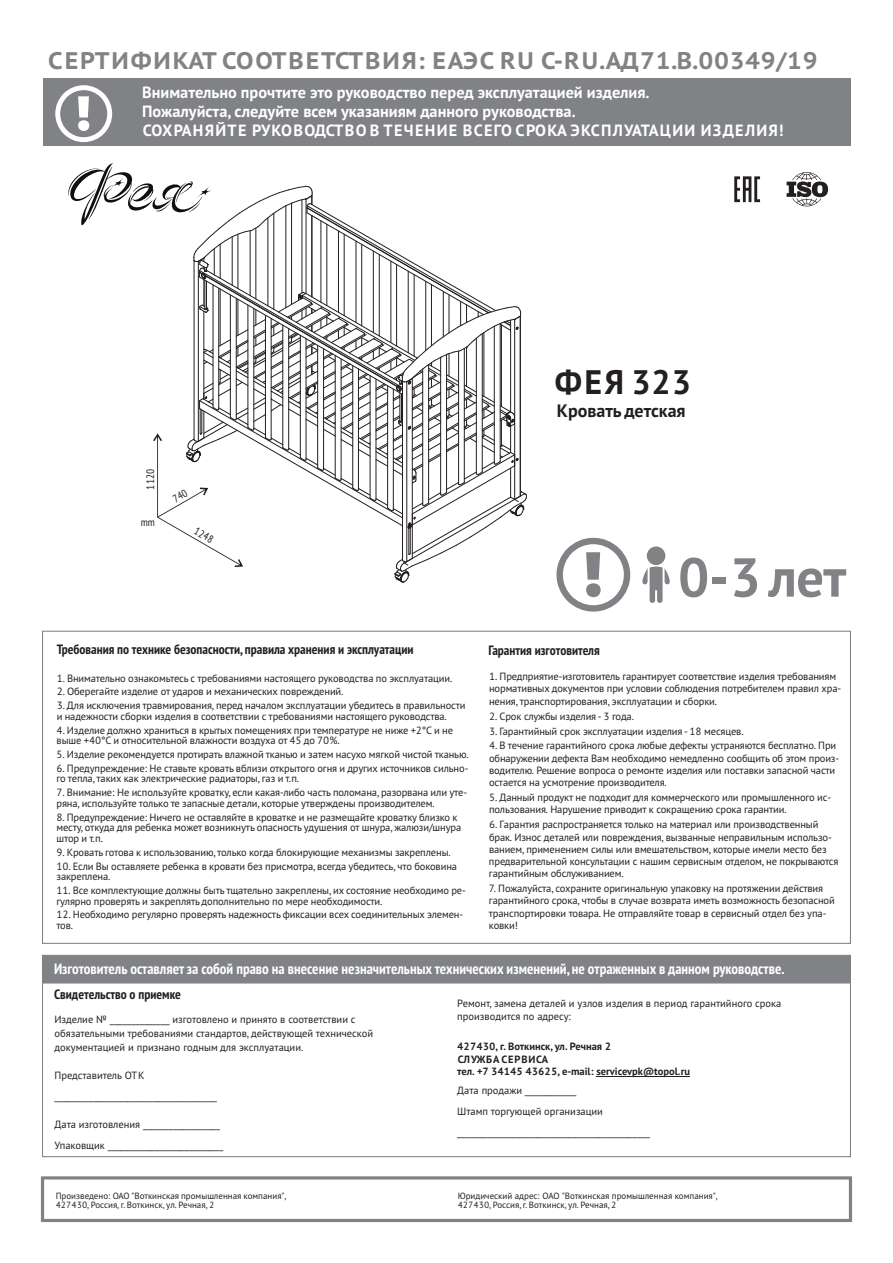
<style>
.page{position:relative;width:893px;height:1263px;background:#fff}
.page>*{position:absolute;margin:0;border:0;box-sizing:border-box;transform-origin:0 0}
.t1{font:700 54.75px "PT Sans";color:#808285}
.t2{font:700 34.05px "PT Sans";letter-spacing:.025em;color:#231f20}
.t3{font:700 24px "PT Sans Caption";letter-spacing:.08em;color:#808285}
.t4{font:700 18px "PT Sans";color:#231f20}
.t5{font:700 16.2px/18.9px "PT Sans";color:#fff}
.t6{font:700 condensed 15px "PT Sans";color:#fff}
.t7{font:700 condensed 13.5px "PT Sans";color:#231f20}
.t8{font:condensed 10.8px "PT Sans";color:#231f20}
.t9{font:10.5px/12.3px "PT Sans";letter-spacing:-.015em;color:#231f20}
.t10{font:700 10.5px/12.3px "PT Sans";color:#231f20}
.t11{font:9px/9.6px "PT Sans";color:#231f20}
.s1{font-size:15px;color:#808285}
</style>
<div class="page">
<div style="left:43px;top:78px;width:807px;height:68px;background:#808285"></div>
<svg style="left:55px;top:85px;width:57px;height:57px"></svg>
<svg style="left:786px;top:172px;width:42px;height:34px"></svg>
<svg style="left:734px;top:176px;width:26px;height:26px"></svg>
<div style="left:41px;top:1176px;width:811px;height:46px;border:3px solid #808285"></div>
<div style="left:42px;top:954px;width:809px;height:30px;background:#808285"></div>
<hr style="left:596px;top:1076px;width:94px;height:1px;background:#231f20">
<svg style="left:642px;top:546px;width:28px;height:57px"></svg>
<svg style="left:556px;top:538px;width:74px;height:74px"></svg>
<svg style="left:68px;top:163px;width:459px;height:420px"></svg>
<h3 class="t3" style="left:48px;top:52px;width:771px">СЕРТИФИКАТ СООТВЕТСТВИЯ: ЕАЭС RU C-RU.АД71.В.00349/19</h3>
<h3 class="t5" style="left:142px;top:85px;width:643px;text-indent:27px"><span class="s1">RU</span> ельно прочтите это руководство перед эксплуатацией изделия.<br>Пожалуйста, следуйте всем указаниям данного руководства.<br>СОХРАНЯЙТЕ РУКОВОДСТВО В ТЕЧЕНИЕ ВСЕГО СРОКА ЭКСПЛУАТАЦИИ ИЗДЕЛИЯ!</h3>
<h3 class="t5" style="left:142px;top:85px;width:54px">Внимат</h3>
<h2 class="t2" style="left:555px;top:371px;width:138px">ФЕЯ 323</h2>
<p class="t8" style="left:146px;top:490px;width:22px;rotate:-90deg">1120</p>
<p class="t8" style="left:141px;top:519px;width:16px">mm</p>
<p class="t8" style="left:197px;top:526px;width:22px;rotate:30deg">1248</p>
<h3 class="t4" style="left:557px;top:404px;width:130px">Кровать детская</h3>
<h1 class="t1" style="left:677px;top:558px;width:171px">0-3 лет</h1>
<p class="t7" style="left:57px;top:644px;width:358px">Требования по технике безопасности, правила хранения и эксплуатации</p>
<p class="t7" style="left:488px;top:645px;width:113px">Гарантия изготовителя</p>
<p class="t9" style="left:57px;top:673px;width:397px">1. Внимательно ознакомьтесь с требованиями настоящего руководства по эксплуатации.</p>
<p class="t9" style="left:57px;top:687px;width:288px">2. Оберегайте изделие от ударов и механических повреждений.</p>
<p class="t9" style="left:57px;top:701px;width:410px;line-height:10.9px">3. Для исключения травмирования, перед началом эксплуатации убедитесь в правильности и надежности сборки изделия в соответствии с требованиями настоящего руководства.</p>
<p class="t9" style="left:57px;top:725px;width:398px;line-height:10.9px">4. Изделие должно храниться в крытых помещениях при температуре не ниже +2°С и не выше +40°С и относительной влажности воздуха от 45 до 70%.</p>
<p class="t9" style="left:57px;top:749px;width:413px">5. Изделие рекомендуется протирать влажной тканью и затем насухо мягкой чистой тканью.</p>
<p class="t9" style="left:57px;top:763px;width:413px;line-height:10.9px">6. Предупреждение: Не ставьте кровать вблизи открытого огня и других источников сильно&shy;го тепла, таких как электрические радиаторы, газ и т.п.</p>
<p class="t9" style="left:57px;top:788px;width:412px;line-height:10.9px">7. Внимание: Не используйте кроватку, если какая-либо часть поломана, разорвана или уте&shy;ряна, используйте только те запасные детали, которые утверждены производителем.</p>
<p class="t9" style="left:57px;top:812px;width:406px;line-height:10.9px">8. Предупреждение: Ничего не оставляйте в кроватке и не размещайте кроватку близко к месту, откуда для ребенка может возникнуть опасность удушения от шнура, жалюзи/шнура штор и т.п.</p>
<p class="t9" style="left:57px;top:847px;width:396px">9. Кровать готова к использованию, только когда блокирующие механизмы закреплены.</p>
<p class="t9" style="left:56px;top:861px;width:402px;line-height:10.9px">10. Если Вы оставляете ребенка в кровати без присмотра, всегда убедитесь, что боковина закреплена.</p>
<p class="t9" style="left:56px;top:886px;width:411px;line-height:10.9px">11. Все комплектующие должны быть тщательно закреплены, их состояние необходимо ре&shy;гулярно проверять и закреплять дополнительно по мере необходимости.</p>
<p class="t9" style="left:56px;top:910px;width:408px;line-height:10.9px">12. Необходимо регулярно проверять надежность фиксации всех соединительных элемен&shy;тов.</p>
<p class="t9" style="left:489px;top:671px;width:354px">1. Предприятие-изготовитель гарантирует соответствие изделия требованиям нормативных документов при условии соблюдения потребителем правил хра&shy;нения, транспортирования, эксплуатации и сборки.</p>
<p class="t9" style="left:489px;top:711px;width:146px">2. Срок службы изделия - 3 года.</p>
<p class="t9" style="left:489px;top:726px;width:256px">3. Гарантийный срок эксплуатации изделия - 18 месяцев.</p>
<p class="t9" style="left:489px;top:741px;width:352px">4. В течение гарантийного срока любые дефекты устраняются бесплатно. При обнаружении дефекта Вам необходимо немедленно сообщить об этом произ&shy;водителю. Решение вопроса о ремонте изделия или поставки запасной части остается на усмотрение производителя.</p>
<p class="t9" style="left:489px;top:792px;width:344px">5. Данный продукт не подходит для коммерческого или промышленного ис&shy;пользования. Нарушение приводит к сокращению срока гарантии.</p>
<p class="t9" style="left:489px;top:819px;width:351px">6. Гарантия распространяется только на материал или производственный брак. Износ деталей или повреждения, вызванные неправильным использо&shy;ванием, применением силы или вмешательством, которые имели место без предварительной консультации с нашим сервисным отделом, не покрываются гарантийным обслуживанием.</p>
<p class="t9" style="left:489px;top:883px;width:347px">7. Пожалуйста, сохраните оригинальную упаковку на протяжении действия гарантийного срока, чтобы в случае возврата иметь возможность безопасной транспортировки товара. Не отправляйте товар в сервисный отдел без упа&shy;ковки!</p>
<h3 class="t6" style="left:54px;top:963px;width:732px">Изготовитель оставляет за собой право на внесение незначительных технических изменений, не отраженных в данном руководстве.</h3>
<p class="t7" style="left:54px;top:989px;width:128px">Свидетельство о приемке</p>
<p class="t9" style="left:457px;top:997px;width:326px;line-height:13.6px">Ремонт, замена деталей и узлов изделия в период гарантийного срока производится по адресу:</p>
<p class="t9" style="left:54px;top:1014px;width:320px;line-height:13.6px">Изделие № ______________ изготовлено и принято в соответствии с обязательными требованиями стандартов, действующей технической документацией и признано годным для эксплуатации.</p>
<p class="t9" style="left:54px;top:1066px;width:164px;line-height:20.4px">Представитель ОТК ______________________________________</p>
<p class="t9" style="left:54px;top:1114px;width:170px;line-height:21.3px">Дата изготовления __________________<br>Упаковщик ___________________________</p>
<p class="t10" style="left:457px;top:1042px;width:234px">427430, г. Воткинск, ул. Речная 2<br>СЛУЖБА СЕРВИСА<br>тел. +7 34145 43625, e-mail: servicevpk@topol.ru</p>
<p class="t9" style="left:457px;top:1085px;width:121px">Дата продажи ____________</p>
<p class="t9" style="left:457px;top:1102px;width:194px;line-height:20.4px">Штамп торгующей организации _____________________________________________</p>
<p class="t11" style="left:56px;top:1192px;width:232px">Произведено: ОАО "Воткинская промышленная компания",<br>427430, Россия, г. Воткинск, ул. Речная, 2</p>
<p class="t11" style="left:458px;top:1192px;width:261px">Юридический адрес: ОАО "Воткинская промышленная компания",<br>427430, Россия, г. Воткинск, ул. Речная, 2</p>
</div>
